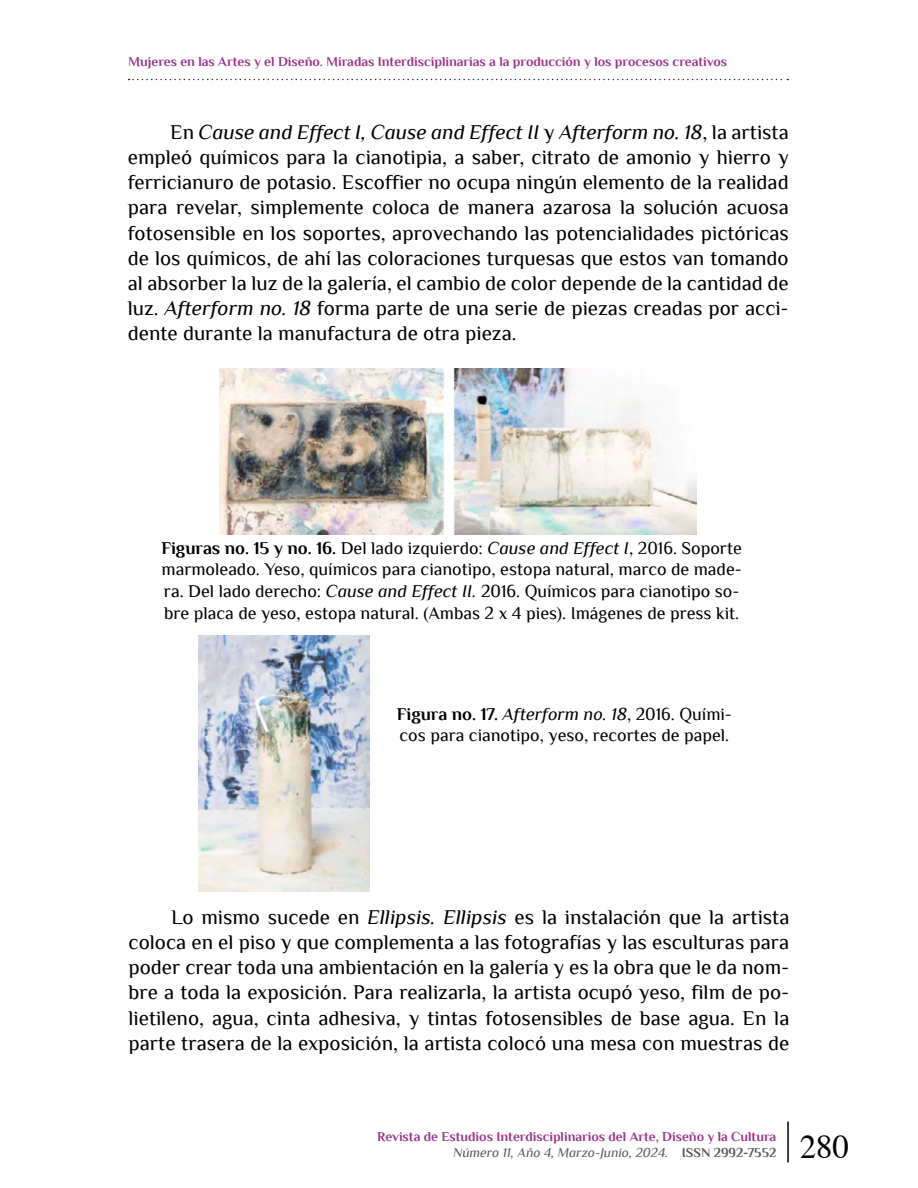
<style>
.page{position:relative;width:918px;height:1188px;background:#fff}
.page>*{position:absolute;margin:0;border:0;box-sizing:border-box;transform-origin:0 0}
.t1{font:33px "Times";color:#000}
.Texto_completo{font:21px/25.2px "Philosopher";color:#000;text-align:justify}
.Notas_al_pie_y_figur{font:18px/21.6px "Philosopher";color:#000}
.t2{font:700 13.5px/16.2px "Philosopher";color:#9b338a;text-align:right}
.s1{font-style:italic}
.s2{font-weight:700}
.s3{font-weight:400;font-style:italic;color:#575756}
.s4{color:#575756}
</style>
<div class="page">
<hr style="left:787px;top:1121px;width:2px;height:41px;background:#000">
<svg style="left:129px;top:79px;width:659px;height:1px"></svg>
<img style="left:220px;top:368px;width:476px;height:166px">
<img style="left:199px;top:636px;width:171px;height:255px">
<p class="t2" style="left:129px;top:53px;width:600px">Mujeres en las Artes y el Diseño. Miradas Interdisciplinarias a la producción y los procesos creativos</p>
<p class="Texto_completo" style="left:128px;top:119px;width:663px;text-indent:43px">En <span class="s1">Cause and Effect I, Cause and Effect II</span> y <span class="s1">Afterform no. 18</span>, la artista empleó químicos para la cianotipia, a saber, citrato de amonio y hierro y ferricianuro de potasio. Escoffier no ocupa ningún elemento de la realidad para revelar, simplemente coloca de manera azarosa la solución acuosa fotosensible en los soportes, aprovechando las potencialidades pictóricas de los químicos, de ahí las coloraciones turquesas que estos van tomando al absorber la luz de la galería, el cambio de color depende de la cantidad de luz. <span class="s1">Afterform no. 18</span> forma parte de una serie de piezas creadas por acci&shy;dente durante la manufactura de otra pieza.</p>
<p class="Notas_al_pie_y_figur" style="left:161px;top:537px;width:582px"><span class="s2">Figuras no. 15 y no. 16.</span> Del lado izquierdo: <span class="s1">Cause and Effect I</span>, 2016. Soporte marmoleado. Yeso, químicos para cianotipo, estopa natural, marco de made&shy;ra. Del lado derecho: <span class="s1">Cause and Effect II.</span> 2016. Químicos para cianotipo so&shy;bre placa de yeso, estopa natural. (Ambas 2 x 4 pies). Imágenes de press kit.</p>
<p class="Notas_al_pie_y_figur" style="left:397px;top:703px;width:336px"><span class="s2">Figura no. 17.</span> <span class="s1">Afterform no. 18</span>, 2016. Quími&shy;cos para cianotipo, yeso, recortes de papel.</p>
<p class="Texto_completo" style="left:129px;top:904px;width:662px;text-indent:43px">Lo mismo sucede en <span class="s1">Ellipsis. Ellipsis</span> es la instalación que la artista coloca en el piso y que complementa a las fotografías y las esculturas para poder crear toda una ambientación en la galería y es la obra que le da nom&shy;bre a toda la exposición. Para realizarla, la artista ocupó yeso, film de po&shy;lietileno, agua, cinta adhesiva, y tintas fotosensibles de base agua. En la parte trasera de la exposición, la artista colocó una mesa con muestras de</p>
<p class="t2" style="left:377px;top:1128px;width:401px">Revista de Estudios Interdisciplinarios del Arte, Diseño y la Cultura<br><span class="s3">Número 11, Año 4, Marzo-Junio, 2024.</span> <span class="s4">ISSN 2992-7552</span></p>
<h1 class="t1" style="left:800px;top:1116px;width:51px">280</h1>
</div>
